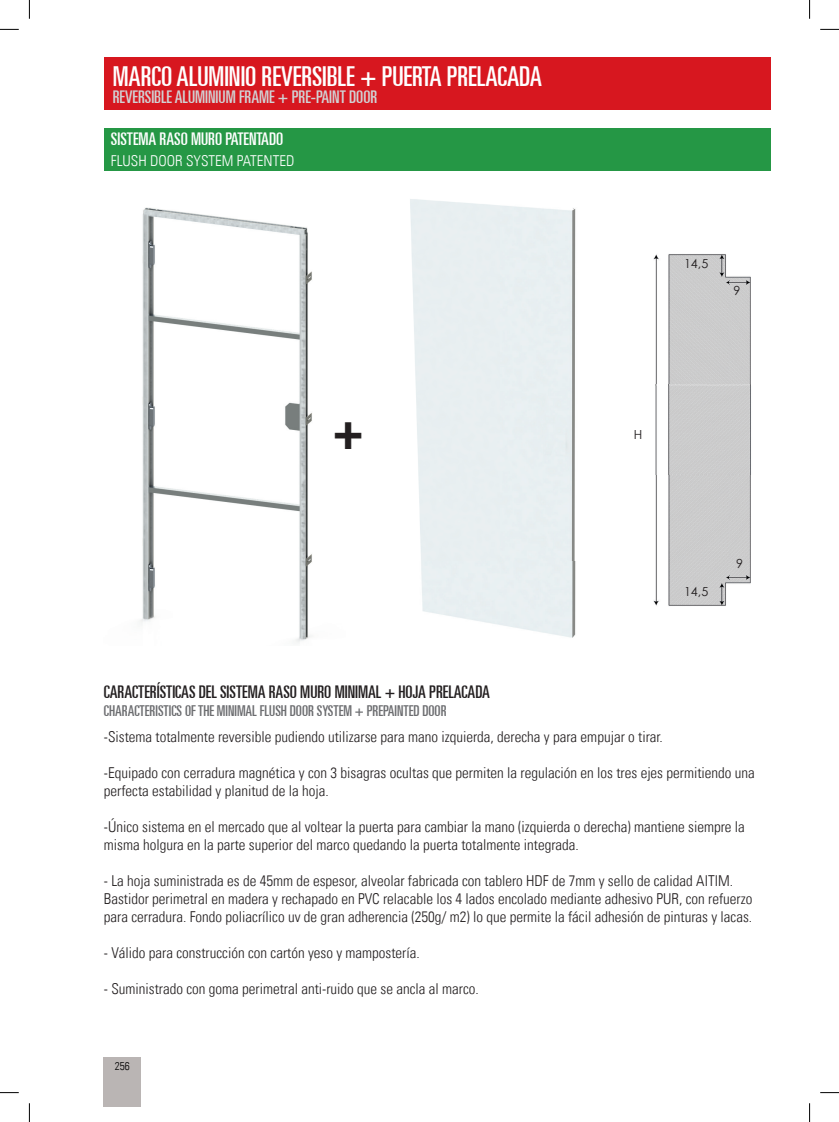
<style>
.page{position:relative;width:839px;height:1122px;background:#fff}
.page>*{position:absolute;margin:0;border:0;box-sizing:border-box;transform-origin:0 0}
.t1{font:900 condensed 45px "Swiss 721 BT";color:#231f20}
.t2{font:ultra-condensed 27.5px "Univers LT";color:#fff}
.t3{font:ultra-condensed 17.5px "Univers LT";color:#231f20}
.t4{font:ultra-condensed 17.5px "Univers LT";color:#d1d2d4}
.t5{font:ultra-condensed 17.5px "Univers LT";color:#fff}
.t6{font:300 condensed 15px/18px "Univers LT";color:#231f20}
.t7{font:ultra-condensed 15px "Univers LT";color:#6c6d70}
.t8{font:300 condensed 15px "Univers LT";color:#fff}
.t9{font:12.5px "Century Gothic";color:#231f20}
.t10{font:300 condensed 11.25px "Univers LT";color:#000001}
</style>
<div class="page">
<div style="left:104px;top:1057px;width:37px;height:50px;background:#bab5b4"></div>
<div style="left:104px;top:58px;width:666px;height:52px;background:#d7171f"></div>
<div style="left:104px;top:128px;width:666px;height:43px;background:#259745"></div>
<img style="left:140px;top:207px;width:172px;height:436px">
<img style="left:410px;top:199px;width:166px;height:439px">
<img style="left:653px;top:254px;width:98px;height:352px">
<svg style="left:0;top:29px;width:19px;height:1px"></svg>
<svg style="left:820px;top:29px;width:18px;height:1px"></svg>
<svg style="left:0;top:1092px;width:19px;height:1px"></svg>
<svg style="left:820px;top:1092px;width:18px;height:1px"></svg>
<svg style="left:29px;top:0;width:1px;height:19px"></svg>
<svg style="left:29px;top:1103px;width:1px;height:19px"></svg>
<svg style="left:809px;top:0;width:1px;height:19px"></svg>
<svg style="left:809px;top:1103px;width:1px;height:19px"></svg>
<h2 class="t2" style="left:113px;top:60px;width:431px">MARCO ALUMINIO REVERSIBLE + PUERTA PRELACADA</h2>
<p class="t4" style="left:113px;top:87px;width:266px">REVERSIBLE ALUMINIUM FRAME + PRE-PAINT DOOR</p>
<p class="t5" style="left:111px;top:128px;width:174px">SISTEMA RASO MURO PATENTADO</p>
<p class="t8" style="left:111px;top:152px;width:185px">FLUSH DOOR SYSTEM PATENTED</p>
<h1 class="t1" style="left:329px;top:405px;width:39px">+</h1>
<p class="t9" style="left:683px;top:255px;width:26px">14,5</p>
<p class="t9" style="left:733px;top:282px;width:8px">9</p>
<p class="t9" style="left:633px;top:426px;width:10px">H</p>
<p class="t9" style="left:683px;top:582px;width:26px">14,5</p>
<p class="t9" style="left:735px;top:554px;width:8px">9</p>
<p class="t3" style="left:104px;top:681px;width:387px">CARACTERÍSTICAS DEL SISTEMA RASO MURO MINIMAL + HOJA PRELACADA</p>
<p class="t7" style="left:104px;top:702px;width:344px">CHARACTERISTICS OF THE MINIMAL FLUSH DOOR SYSTEM + PREPAINTED DOOR</p>
<p class="t6" style="left:104px;top:727px;width:560px">-Sistema totalmente reversible pudiendo utilizarse para mano izquierda, derecha y para empujar o tirar.</p>
<p class="t6" style="left:104px;top:763px;width:652px">-Equipado con cerradura magnética y con 3 bisagras ocultas que permiten la regulación en los tres ejes permitiendo una perfecta estabilidad y planitud de la hoja.</p>
<p class="t6" style="left:104px;top:817px;width:642px">-Único sistema en el mercado que al voltear la puerta para cambiar la mano (izquierda o derecha) mantiene siempre la misma holgura en la parte superior del marco quedando la puerta totalmente integrada.</p>
<p class="t6" style="left:104px;top:871px;width:649px">- La hoja suministrada es de 45mm de espesor, alveolar fabricada con tablero HDF de 7mm y sello de calidad AITIM.<br>Bastidor perimetral en madera y rechapado en PVC relacable los 4 lados encolado mediante adhesivo PUR, con refuerzo para cerradura. Fondo poliacrílico uv de gran adherencia (250g/ m2) lo que permite la fácil adhesión de pinturas y lacas.</p>
<p class="t6" style="left:104px;top:943px;width:317px">- Válido para construcción con cartón yeso y mampostería.</p>
<p class="t6" style="left:104px;top:979px;width:376px">- Suministrado con goma perimetral anti-ruido que se ancla al marco.</p>
<p class="t10" style="left:115px;top:1059px;width:16px">256</p>
</div>
